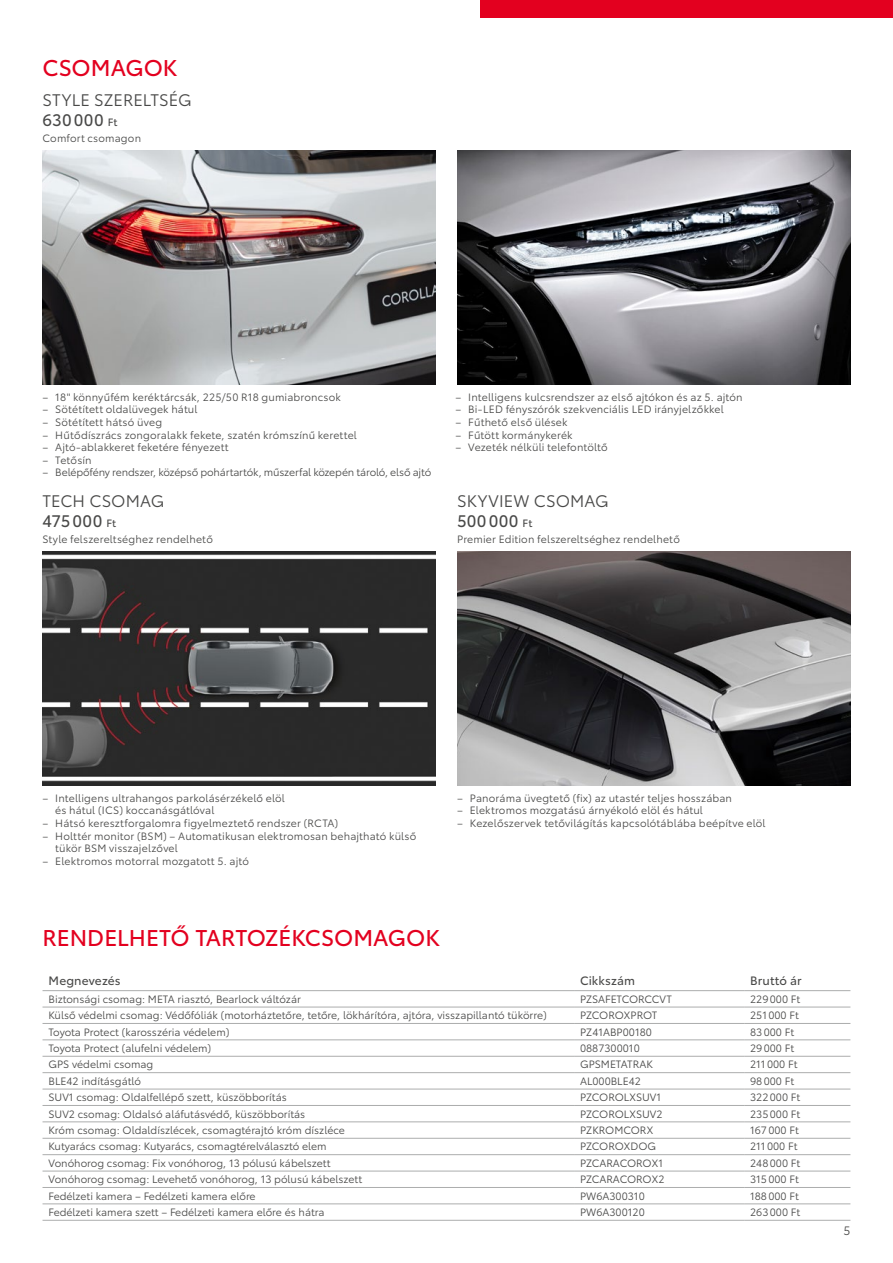
<style>
.page{position:relative;width:893px;height:1263px;background:#fff}
.page>*{position:absolute;margin:0;border:0;box-sizing:border-box;transform-origin:0 0}
.t1{font:22.5px "Toyota Type";letter-spacing:-.005em;color:#e3001f}
.t2{font:16.5px/19.8px "Toyota Type";letter-spacing:.005em;color:#494948}
.t3{font:12px "Toyota Type";letter-spacing:.01em;color:#494948}
.t4{font:12px "Toyota Type";color:#494948}
.t5{font:10.5px/12.6px "Toyota Type";color:#494948}
.t6{font:10.5px "Toyota Type";letter-spacing:-.02em;color:#494948}
.t7{font:10.5px "Toyota Type";letter-spacing:.02em;color:#494948}
.t8{font:10.5px "Toyota Type";letter-spacing:-.03em;color:#494948}
.s1{font-style:inherit}
.s2{font-size:10.5px}
</style>
<div class="page">
<div style="left:481px;top:0;width:412px;height:17px;background:#e3001f"></div>
<hr style="left:43px;top:990px;width:531px;height:1px;background:#acadad">
<hr style="left:574px;top:990px;width:170px;height:1px;background:#acadad">
<hr style="left:744px;top:990px;width:106px;height:1px;background:#acadad">
<hr style="left:43px;top:1007px;width:531px;height:1px;background:#acadad">
<hr style="left:574px;top:1007px;width:170px;height:1px;background:#acadad">
<hr style="left:744px;top:1007px;width:106px;height:1px;background:#acadad">
<hr style="left:43px;top:1023px;width:531px;height:1px;background:#acadad">
<hr style="left:574px;top:1023px;width:170px;height:1px;background:#acadad">
<hr style="left:744px;top:1023px;width:106px;height:1px;background:#acadad">
<hr style="left:43px;top:1039px;width:531px;height:1px;background:#acadad">
<hr style="left:574px;top:1039px;width:170px;height:1px;background:#acadad">
<hr style="left:744px;top:1039px;width:106px;height:1px;background:#acadad">
<hr style="left:43px;top:1056px;width:531px;height:1px;background:#acadad">
<hr style="left:574px;top:1056px;width:170px;height:1px;background:#acadad">
<hr style="left:744px;top:1056px;width:106px;height:1px;background:#acadad">
<hr style="left:43px;top:1072px;width:531px;height:1px;background:#acadad">
<hr style="left:574px;top:1072px;width:170px;height:1px;background:#acadad">
<hr style="left:744px;top:1072px;width:106px;height:1px;background:#acadad">
<hr style="left:43px;top:1089px;width:531px;height:1px;background:#acadad">
<hr style="left:574px;top:1089px;width:170px;height:1px;background:#acadad">
<hr style="left:744px;top:1089px;width:106px;height:1px;background:#acadad">
<hr style="left:43px;top:1105px;width:531px;height:1px;background:#acadad">
<hr style="left:574px;top:1105px;width:170px;height:1px;background:#acadad">
<hr style="left:744px;top:1105px;width:106px;height:1px;background:#acadad">
<hr style="left:43px;top:1121px;width:531px;height:1px;background:#acadad">
<hr style="left:574px;top:1121px;width:170px;height:1px;background:#acadad">
<hr style="left:744px;top:1121px;width:106px;height:1px;background:#acadad">
<hr style="left:43px;top:1138px;width:531px;height:1px;background:#acadad">
<hr style="left:574px;top:1138px;width:170px;height:1px;background:#acadad">
<hr style="left:744px;top:1138px;width:106px;height:1px;background:#acadad">
<hr style="left:43px;top:1154px;width:531px;height:1px;background:#acadad">
<hr style="left:574px;top:1154px;width:170px;height:1px;background:#acadad">
<hr style="left:744px;top:1154px;width:106px;height:1px;background:#acadad">
<hr style="left:43px;top:1171px;width:531px;height:1px;background:#acadad">
<hr style="left:574px;top:1171px;width:170px;height:1px;background:#acadad">
<hr style="left:744px;top:1171px;width:106px;height:1px;background:#acadad">
<hr style="left:43px;top:1187px;width:531px;height:1px;background:#acadad">
<hr style="left:574px;top:1187px;width:170px;height:1px;background:#acadad">
<hr style="left:744px;top:1187px;width:106px;height:1px;background:#acadad">
<hr style="left:43px;top:1203px;width:531px;height:1px;background:#acadad">
<hr style="left:574px;top:1203px;width:170px;height:1px;background:#acadad">
<hr style="left:744px;top:1203px;width:106px;height:1px;background:#acadad">
<hr style="left:43px;top:1220px;width:531px;height:1px;background:#acadad">
<hr style="left:574px;top:1220px;width:170px;height:1px;background:#acadad">
<hr style="left:744px;top:1220px;width:106px;height:1px;background:#acadad">
<img style="left:42px;top:551px;width:394px;height:234px">
<img style="left:457px;top:551px;width:393px;height:234px">
<img style="left:42px;top:151px;width:394px;height:233px">
<img style="left:457px;top:151px;width:393px;height:233px">
<h1 class="t1" style="left:43px;top:51px;width:136px">CSOMAGOK</h1>
<h2 class="t2" style="left:42px;top:89px;width:151px">STYLE SZERELTSÉG<br><span class="s1">630000</span> <span class="s2">Ft</span></h2>
<p class="t5" style="left:42px;top:131px;width:100px">Comfort csomagon</p>
<p class="t5" style="left:42px;top:390px;width:300px">– 18" könnyűfém keréktárcsák, 225/50 R18 gumiabroncsok</p>
<p class="t5" style="left:42px;top:403px;width:157px">– Sötétített oldalüvegek hátul</p>
<p class="t5" style="left:42px;top:415px;width:121px">– Sötétített hátsó üveg</p>
<p class="t5" style="left:42px;top:428px;width:316px">– Hűtődíszrács zongoralakk fekete, szatén krómszínű kerettel</p>
<p class="t5" style="left:42px;top:440px;width:188px">– Ajtó-ablakkeret feketére fényezett</p>
<p class="t5" style="left:42px;top:453px;width:51px">– Tetősín</p>
<p class="t5" style="left:42px;top:466px;width:390px">– Belépőfény rendszer, középső pohártartók, műszerfal közepén tároló, első ajtó</p>
<h2 class="t2" style="left:42px;top:490px;width:123px">TECH CSOMAG<br><span class="s1">475000</span> <span class="s2">Ft</span></h2>
<p class="t5" style="left:42px;top:532px;width:172px">Style felszereltséghez rendelhető</p>
<p class="t5" style="left:455px;top:390px;width:289px">– Intelligens kulcsrendszer az első ajtókon és az 5. ajtón</p>
<p class="t5" style="left:455px;top:403px;width:270px">– Bi-LED fényszórók szekvenciális LED irányjelzőkkel</p>
<p class="t7" style="left:455px;top:415px;width:114px">– Fűthető első ülések</p>
<p class="t5" style="left:455px;top:428px;width:119px">– Fűtött kormánykerék</p>
<p class="t5" style="left:455px;top:440px;width:154px">– Vezeték nélküli telefontöltő</p>
<h2 class="t2" style="left:457px;top:490px;width:153px">SKYVIEW CSOMAG<br><span class="s1">500000</span> <span class="s2">Ft</span></h2>
<p class="t5" style="left:457px;top:532px;width:224px">Premier Edition felszereltséghez rendelhető</p>
<p class="t5" style="left:55px;top:791px;width:231px;text-indent:-13px">– Intelligens ultrahangos parkolásérzékelő elöl és hátul (ICS) koccanásgátlóval</p>
<p class="t5" style="left:42px;top:816px;width:297px">– Hátsó keresztforgalomra figyelmeztető rendszer (RCTA)</p>
<p class="t5" style="left:55px;top:829px;width:363px;text-indent:-13px">– Holttér monitor (BSM) – Automatikusan elektromosan behajtható külső tükör BSM visszajelzővel</p>
<p class="t5" style="left:42px;top:854px;width:208px">– Elektromos motorral mozgatott 5. ajtó</p>
<p class="t5" style="left:457px;top:791px;width:276px">– Panoráma üvegtető (fix) az utastér teljes hosszában</p>
<p class="t5" style="left:457px;top:803px;width:247px">– Elektromos mozgatású árnyékoló elöl és hátul</p>
<p class="t5" style="left:457px;top:816px;width:310px">– Kezelőszervek tetővilágítás kapcsolótáblába beépítve elöl</p>
<h1 class="t1" style="left:43px;top:921px;width:399px">RENDELHETŐ TARTOZÉKCSOMAGOK</h1>
<p class="t3" style="left:49px;top:971px;width:74px">Megnevezés</p>
<p class="t3" style="left:580px;top:971px;width:57px">Cikkszám</p>
<p class="t3" style="left:750px;top:971px;width:53px">Bruttó ár</p>
<p class="t5" style="left:49px;top:992px;width:254px">Biztonsági csomag: META riasztó, Bearlock váltózár</p>
<p class="t5" style="left:580px;top:992px;width:93px">PZSAFETCORCCVT</p>
<p class="t5" style="left:750px;top:992px;width:52px">229000 Ft</p>
<p class="t5" style="left:49px;top:1008px;width:500px">Külső védelmi csomag: Védőfóliák (motorháztetőre, tetőre, lökhárítóra, ajtóra, visszapillantó tükörre)</p>
<p class="t8" style="left:580px;top:1008px;width:79px">PZCOROXPROT</p>
<p class="t5" style="left:750px;top:1008px;width:50px">251000 Ft</p>
<p class="t5" style="left:49px;top:1025px;width:182px">Toyota Protect (karosszéria védelem)</p>
<p class="t5" style="left:580px;top:1025px;width:73px">PZ41ABP00180</p>
<p class="t5" style="left:750px;top:1025px;width:45px">83000 Ft</p>
<p class="t5" style="left:49px;top:1041px;width:164px">Toyota Protect (alufelni védelem)</p>
<p class="t5" style="left:580px;top:1041px;width:61px">0887300010</p>
<p class="t5" style="left:750px;top:1041px;width:45px">29000 Ft</p>
<p class="t5" style="left:49px;top:1057px;width:106px">GPS védelmi csomag</p>
<p class="t5" style="left:580px;top:1057px;width:74px">GPSMETATRAK</p>
<p class="t5" style="left:750px;top:1057px;width:49px">211000 Ft</p>
<p class="t5" style="left:49px;top:1074px;width:94px">BLE42 indításgátló</p>
<p class="t5" style="left:580px;top:1074px;width:62px">AL000BLE42</p>
<p class="t5" style="left:750px;top:1074px;width:45px">98000 Ft</p>
<p class="t5" style="left:49px;top:1090px;width:240px">SUV1 csomag: Oldalfellépő szett, küszöbborítás</p>
<p class="t5" style="left:580px;top:1090px;width:83px">PZCOROLXSUV1</p>
<p class="t5" style="left:750px;top:1090px;width:52px">322000 Ft</p>
<p class="t5" style="left:49px;top:1107px;width:258px">SUV2 csomag: Oldalsó aláfutásvédő, küszöbborítás</p>
<p class="t5" style="left:580px;top:1107px;width:84px">PZCOROLXSUV2</p>
<p class="t5" style="left:750px;top:1107px;width:52px">235000 Ft</p>
<p class="t5" style="left:49px;top:1123px;width:298px">Króm csomag: Oldaldíszlécek, csomagtérajtó króm díszléce</p>
<p class="t5" style="left:580px;top:1123px;width:75px">PZKROMCORX</p>
<p class="t5" style="left:750px;top:1123px;width:50px">167000 Ft</p>
<p class="t5" style="left:49px;top:1139px;width:280px">Kutyarács csomag: Kutyarács, csomagtérelválasztó elem</p>
<p class="t6" style="left:580px;top:1139px;width:78px">PZCOROXDOG</p>
<p class="t5" style="left:750px;top:1139px;width:49px">211000 Ft</p>
<p class="t5" style="left:49px;top:1156px;width:283px">Vonóhorog csomag: Fix vonóhorog, 13 pólusú kábelszett</p>
<p class="t6" style="left:580px;top:1155px;width:84px">PZCARACOROX1</p>
<p class="t5" style="left:750px;top:1156px;width:52px">248000 Ft</p>
<p class="t5" style="left:49px;top:1172px;width:315px">Vonóhorog csomag: Levehető vonóhorog, 13 pólusú kábelszett</p>
<p class="t6" style="left:580px;top:1172px;width:86px">PZCARACOROX2</p>
<p class="t5" style="left:750px;top:1172px;width:50px">315000 Ft</p>
<p class="t5" style="left:49px;top:1189px;width:209px">Fedélzeti kamera – Fedélzeti kamera előre</p>
<p class="t5" style="left:580px;top:1189px;width:66px">PW6A300310</p>
<p class="t5" style="left:750px;top:1189px;width:50px">188000 Ft</p>
<p class="t5" style="left:49px;top:1205px;width:277px">Fedélzeti kamera szett – Fedélzeti kamera előre és hátra</p>
<p class="t5" style="left:580px;top:1205px;width:66px">PW6A300120</p>
<p class="t5" style="left:750px;top:1205px;width:52px">263000 Ft</p>
<p class="t4" style="left:844px;top:1222px;width:8px">5</p>
</div>
